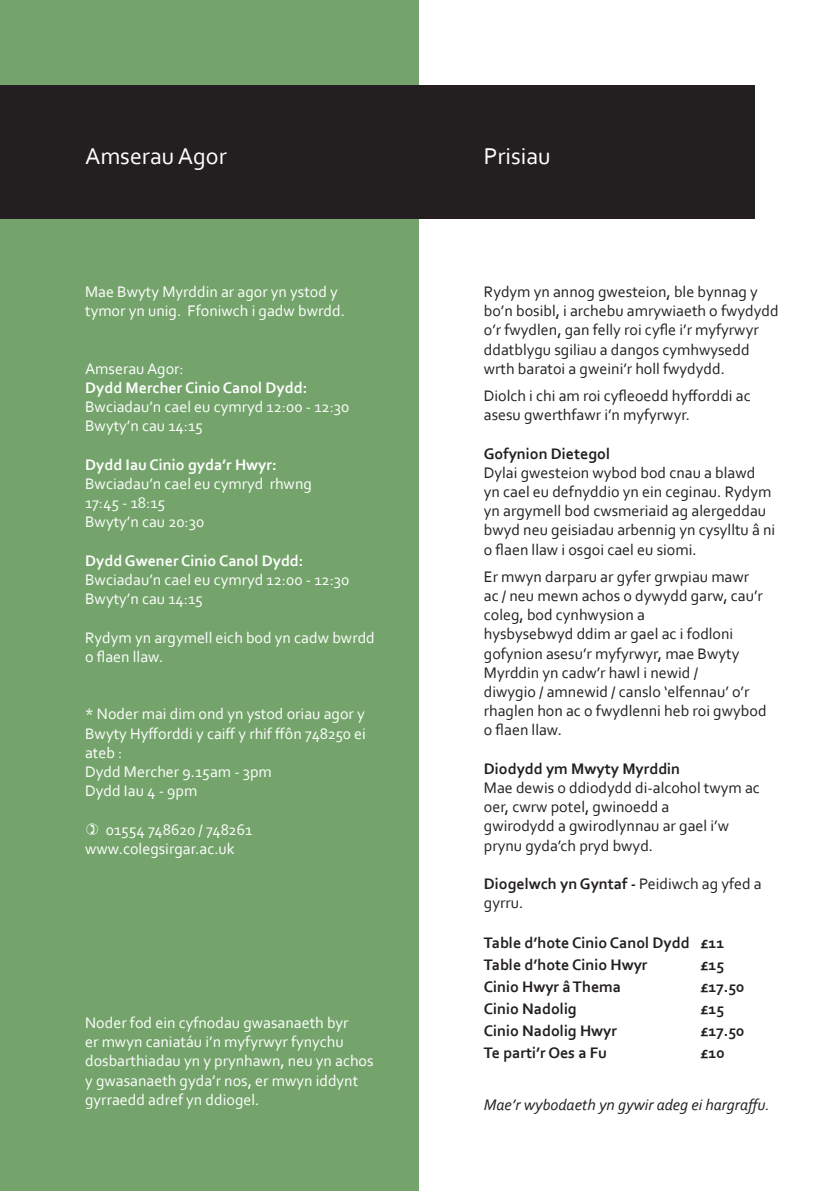
<style>
.page{position:relative;width:840px;height:1191px;background:#fff}
.page>*{position:absolute;margin:0;border:0;box-sizing:border-box;transform-origin:0 0}
.t1{font:24px "Corbel";color:#fff}
.t2{font:16px/19.2px "Corbel";color:#231f20}
.t3{font:16px/19.2px "Corbel";color:#fff}
.t4{font:700 16px "Corbel";color:#231f20}
.t5{font:700 16px "Corbel";color:#fff}
.t6{font:italic 16px "Corbel";color:#231f20}
.s1{font-weight:700}
</style>
<div class="page">
<div style="left:0;top:0;width:418px;height:1191px;background:#74a46b"></div>
<div style="left:0;top:85px;width:754px;height:133px;background:#231f20"></div>
<p class="t1" style="left:85px;top:141px;width:143px">Amserau Agor</p>
<p class="t1" style="left:483px;top:141px;width:68px">Prisiau</p>
<p class="t3" style="left:85px;top:281px;width:261px">Mae Bwyty Myrddin ar agor yn ystod y tymor yn unig. Ffoniwch i gadw bwrdd.</p>
<p class="t3" style="left:85px;top:358px;width:100px">Amserau Agor:</p>
<p class="t5" style="left:85px;top:378px;width:224px">Dydd Mercher Cinio Canol Dydd:</p>
<p class="t3" style="left:85px;top:397px;width:265px">Bwciadau’n cael eu cymryd 12:00 - 12:30<br>Bwyty’n cau 14:15</p>
<p class="t5" style="left:85px;top:454px;width:193px">Dydd Iau Cinio gyda’r Hwyr:</p>
<p class="t3" style="left:85px;top:473px;width:228px">Bwciadau’n cael eu cymryd rhwng</p>
<p class="t3" style="left:85px;top:493px;width:82px">17:45 - 18:15</p>
<p class="t3" style="left:85px;top:512px;width:121px">Bwyty’n cau 20:30</p>
<p class="t5" style="left:85px;top:550px;width:220px">Dydd Gwener Cinio Canol Dydd:</p>
<p class="t3" style="left:85px;top:569px;width:265px">Bwciadau’n cael eu cymryd 12:00 - 12:30<br>Bwyty’n cau 14:15</p>
<p class="t3" style="left:85px;top:627px;width:291px">Rydym yn argymell eich bod yn cadw bwrdd o flaen llaw.</p>
<p class="t3" style="left:85px;top:704px;width:282px;text-align:justify">* Noder mai dim ond yn ystod oriau agor y Bwyty Hyfforddi y caiff y rhif ffôn 748250 ei ateb :</p>
<p class="t3" style="left:85px;top:761px;width:188px">Dydd Mercher 9.15am - 3pm</p>
<p class="t3" style="left:85px;top:781px;width:114px">Dydd Iau 4 - 9pm</p>
<p class="t3" style="left:106px;top:819px;width:148px">01554 748620 / 748261</p>
<p class="t3" style="left:85px;top:838px;width:151px">www.colegsirgar.ac.uk</p>
<p class="t3" style="left:85px;top:1012px;width:290px">Noder fod ein cyfnodau gwasanaeth byr<br>er mwyn caniatáu i’n myfyrwyr fynychu dosbarthiadau yn y prynhawn, neu yn achos y gwasanaeth gyda’r nos, er mwyn iddynt gyrraedd adref yn ddiogel.</p>
<p class="t2" style="left:483px;top:281px;width:296px">Rydym yn annog gwesteion, ble bynnag y bo’n bosibl, i archebu amrywiaeth o fwydydd o’r fwydlen, gan felly roi cyfle i’r myfyrwyr ddatblygu sgiliau a dangos cymhwysedd wrth baratoi a gweini’r holl fwydydd.</p>
<p class="t2" style="left:483px;top:385px;width:268px">Diolch i chi am roi cyfleoedd hyfforddi ac asesu gwerthfawr i’n myfyrwyr.</p>
<p class="t4" style="left:483px;top:443px;width:128px">Gofynion Dietegol</p>
<p class="t2" style="left:483px;top:462px;width:293px">Dylai gwesteion wybod bod cnau a blawd yn cael eu defnyddio yn ein ceginau. Rydym yn argymell bod cwsmeriaid ag alergeddau bwyd neu geisiadau arbennig yn cysylltu â ni o flaen llaw i osgoi cael eu siomi.</p>
<p class="t2" style="left:483px;top:566px;width:280px">Er mwyn darparu ar gyfer grwpiau mawr ac / neu mewn achos o dywydd garw, cau’r coleg, bod cynhwysion a</p>
<p class="t2" style="left:483px;top:624px;width:257px">hysbysebwyd ddim ar gael ac i fodloni gofynion asesu’r myfyrwyr, mae Bwyty<br>Myrddin yn cadw’r hawl i newid /</p>
<p class="t2" style="left:483px;top:681px;width:284px">diwygio / amnewid / canslo ‘elfennau’ o’r rhaglen hon ac o fwydlenni heb roi gwybod o flaen llaw.</p>
<p class="t4" style="left:483px;top:758px;width:198px">Diodydd ym Mwyty Myrddin</p>
<p class="t2" style="left:483px;top:777px;width:277px">Mae dewis o ddiodydd di-alcohol twym ac oer, cwrw potel, gwinoedd a</p>
<p class="t2" style="left:483px;top:816px;width:246px">gwirodydd a gwirodlynnau ar gael i’w</p>
<p class="t2" style="left:483px;top:835px;width:171px">prynu gyda’ch pryd bwyd.</p>
<p class="t2" style="left:483px;top:873px;width:279px"><span class="s1">Diogelwch yn Gyntaf -</span> Peidiwch ag yfed a gyrru.</p>
<p class="t4" style="left:483px;top:932px;width:242px">Table d’hote Cinio Canol Dydd £11</p>
<p class="t4" style="left:483px;top:954px;width:165px">Table d’hote Cinio Hwyr</p>
<p class="t4" style="left:699px;top:954px;width:26px">£15</p>
<p class="t4" style="left:483px;top:977px;width:139px">Cinio Hwyr â Thema</p>
<p class="t4" style="left:699px;top:977px;width:46px">£17.50</p>
<p class="t4" style="left:483px;top:999px;width:94px">Cinio Nadolig</p>
<p class="t4" style="left:699px;top:999px;width:26px">£15</p>
<p class="t4" style="left:483px;top:1021px;width:135px">Cinio Nadolig Hwyr</p>
<p class="t4" style="left:699px;top:1021px;width:46px">£17.50</p>
<p class="t4" style="left:483px;top:1043px;width:125px">Te parti’r Oes a Fu</p>
<p class="t4" style="left:699px;top:1043px;width:26px">£10</p>
<p class="t6" style="left:483px;top:1095px;width:287px">Mae’r wybodaeth yn gywir adeg ei hargraffu.</p>
</div>
